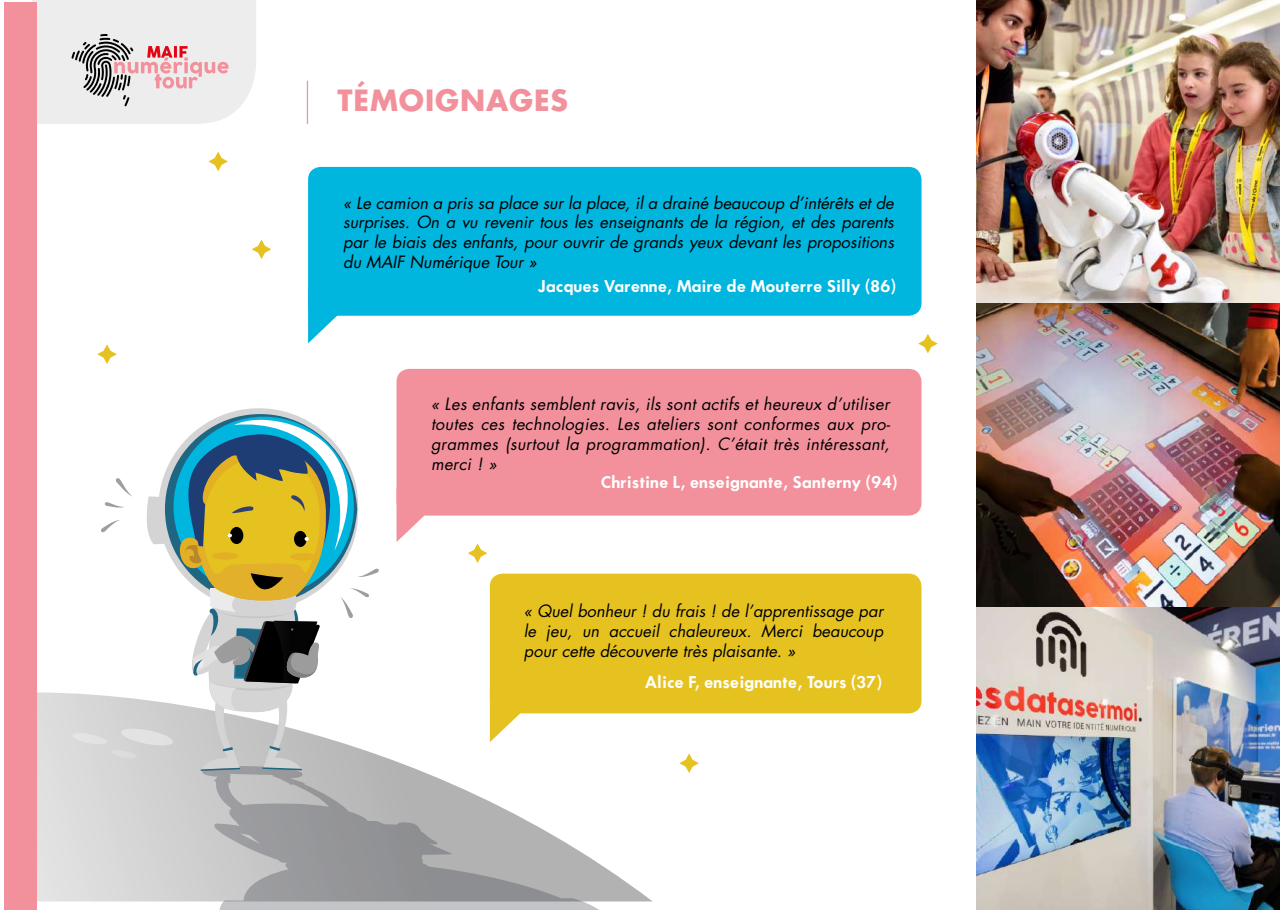
<style>
.page{position:relative;width:1280px;height:910px;background:#fff}
.page>*{position:absolute;margin:0;border:0;box-sizing:border-box;transform-origin:0 0}
.t1{font:700 28.5px "Futura";letter-spacing:.03em;color:#f2919c}
.t2{font:italic 16.5px/19.8px "Futura";color:#000;text-align:justify}
.t3{font:600 15px "Futura";color:#fff}
</style>
<div class="page">
<svg style="left:37px;top:692px;width:616px;height:209px"></svg>
<svg style="left:201px;top:765px;width:413px;height:145px"></svg>
<div style="left:308px;top:167px;width:613px;height:149px;background:#00b5de;border-radius:13px"></div>
<svg style="left:308px;top:306px;width:43px;height:37px"></svg>
<div style="left:396px;top:369px;width:525px;height:147px;background:#f2919c;border-radius:13px"></div>
<svg style="left:396px;top:488px;width:43px;height:54px"></svg>
<div style="left:490px;top:574px;width:431px;height:139px;background:#e6c221;border-radius:13px"></div>
<svg style="left:490px;top:704px;width:42px;height:38px"></svg>
<img style="left:977px;top:0;width:303px;height:303px">
<img style="left:977px;top:607px;width:303px;height:303px">
<img style="left:977px;top:303px;width:303px;height:304px">
<svg style="left:208px;top:152px;width:20px;height:19px"></svg>
<svg style="left:918px;top:334px;width:20px;height:19px"></svg>
<svg style="left:468px;top:543px;width:19px;height:20px"></svg>
<svg style="left:97px;top:344px;width:20px;height:20px"></svg>
<svg style="left:252px;top:239px;width:19px;height:20px"></svg>
<svg style="left:679px;top:753px;width:20px;height:20px"></svg>
<svg style="left:32px;top:0;width:224px;height:124px;background:#e4ddde"></svg>
<div style="left:4px;top:2px;width:33px;height:908px;background:#f2919c"></div>
<hr style="left:307px;top:81px;width:1px;height:43px;background:#f2919c">
<svg style="left:72px;top:408px;width:307px;height:363px"></svg>
<h1 class="t1" style="left:338px;top:81px;width:232px">TÉMOIGNAGES</h1>
<p class="t2" style="left:343px;top:192px;width:552px">« Le camion a pris sa place sur la place, il a drainé beaucoup d’intérêts et de surprises. On a vu revenir tous les enseignants de la région, et des parents par le biais des enfants, pour ouvrir de grands yeux devant les propositions du MAIF Numérique Tour »</p>
<p class="t3" style="left:538px;top:275px;width:360px">Jacques Varenne, Maire de Mouterre Silly (86)</p>
<p class="t2" style="left:431px;top:394px;width:461px">« Les enfants semblent ravis, ils sont actifs et heureux d’utiliser toutes ces technologies. Les ateliers sont conformes aux pro&shy;grammes (surtout la programmation). C’était très intéressant, merci ! »</p>
<p class="t3" style="left:601px;top:472px;width:298px">Christine L, enseignante, Santerny (94)</p>
<p class="t2" style="left:524px;top:601px;width:361px">« Quel bonheur ! du frais ! de l’apprentissage par le jeu, un accueil chaleureux. Merci beaucoup pour cette découverte très plaisante. »</p>
<p class="t3" style="left:645px;top:671px;width:239px">Alice F, enseignante, Tours (37)</p>
</div>
